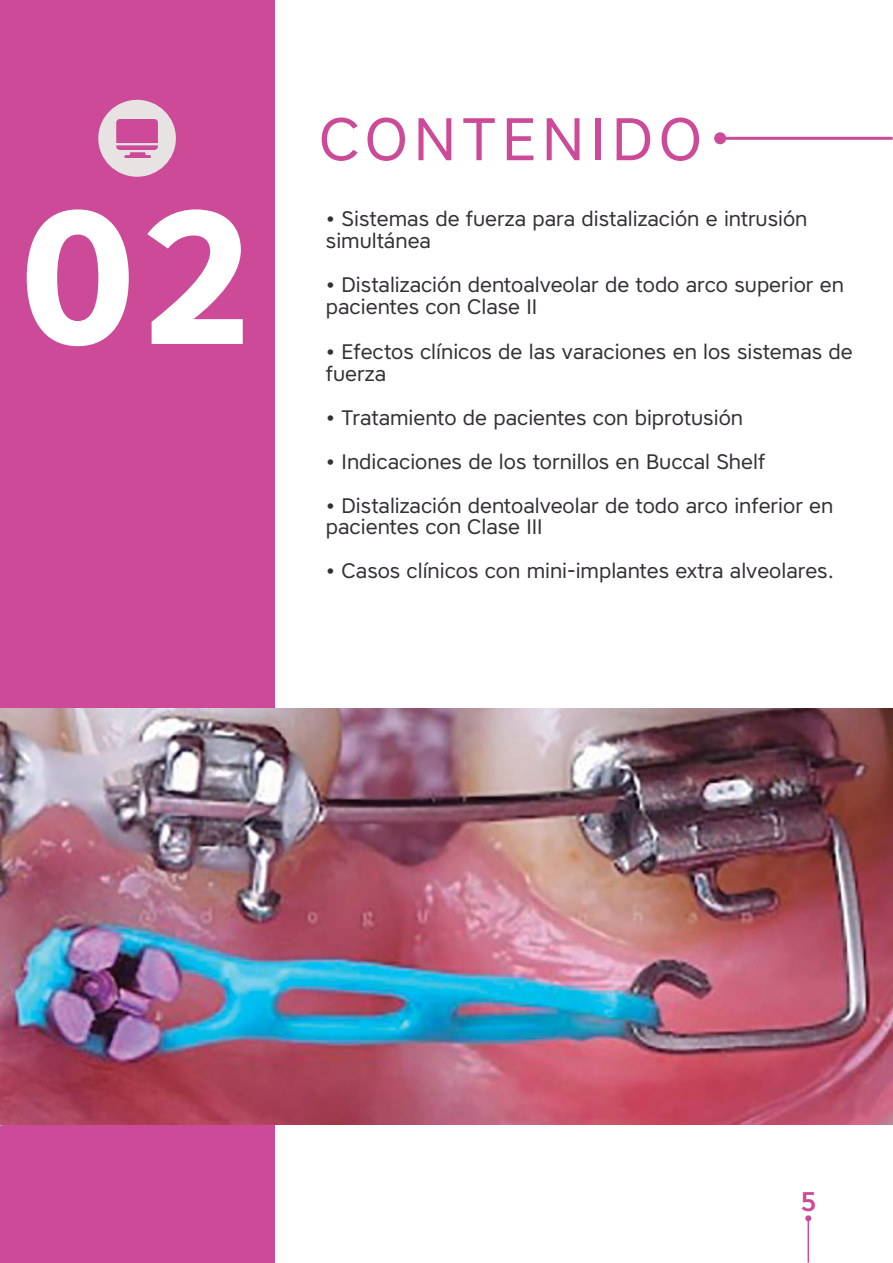
<style>
.page{position:relative;width:893px;height:1263px;background:#fff}
.page>*{position:absolute;margin:0;border:0;box-sizing:border-box;transform-origin:0 0}
.t1{font:700 188.85px "Core Sans A65";color:#fff}
.t2{font:60px "Core Sans A45";letter-spacing:.1em;color:#cc4a98}
.t3{font:500 27px "Core Sans A55";color:#cc4b98}
.t4{font:21px/21.9px "Core Sans A45";color:#333137}
</style>
<div class="page">
<hr style="left:807px;top:1218px;width:2px;height:45px;background:#cc4b98">
<svg style="left:805px;top:1215px;width:6px;height:6px"></svg>
<hr style="left:720px;top:137px;width:173px;height:3px;background:#cc4b98">
<div style="left:714px;top:132px;width:12px;height:12px;background:#cc4b98;border-radius:50%"></div>
<div style="left:0;top:0;width:274px;height:1263px;background:#cc4a98"></div>
<div style="left:98px;top:100px;width:78px;height:77px;background:#e6e3e2;border-radius:50%"></div>
<hr style="left:124px;top:155px;width:27px;height:3px;background:#cc4a98">
<svg style="left:116px;top:119px;width:42px;height:31px"></svg>
<img style="left:0;top:708px;width:893px;height:417px">
<h2 class="t2" style="left:319px;top:117px;width:384px">CONTENIDO</h2>
<h1 class="t1" style="left:18px;top:168px;width:239px">02</h1>
<p class="t4" style="left:326px;top:210px;width:483px">• Sistemas de fuerza para distalización e intrusión simultánea</p>
<p class="t4" style="left:326px;top:276px;width:520px">• Distalización dentoalveolar de todo arco superior en pacientes con Clase II</p>
<p class="t4" style="left:326px;top:343px;width:528px">• Efectos clínicos de las varaciones en los sistemas de fuerza</p>
<p class="t4" style="left:326px;top:409px;width:419px">• Tratamiento de pacientes con biprotusión</p>
<p class="t4" style="left:326px;top:453px;width:441px">• Indicaciones de los tornillos en Buccal Shelf</p>
<p class="t4" style="left:326px;top:496px;width:509px">• Distalización dentoalveolar de todo arco inferior en pacientes con Clase III</p>
<p class="t4" style="left:326px;top:562px;width:510px">• Casos clínicos con mini-implantes extra alveolares.</p>
<p class="t3" style="left:800px;top:1191px;width:18px">5</p>
</div>
